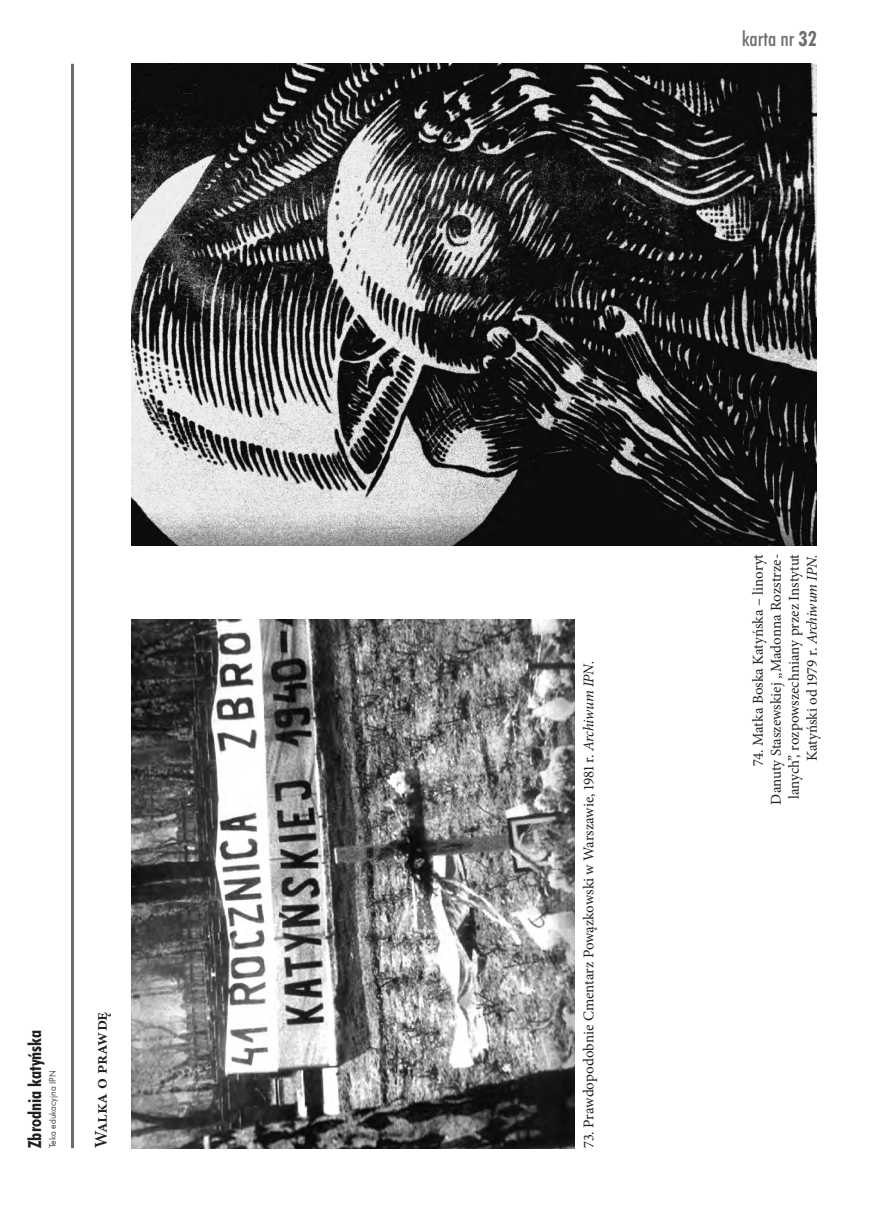
<style>
.page{position:relative;width:872px;height:1212px;background:#fff}
.page>*{position:absolute;margin:0;border:0;box-sizing:border-box;transform-origin:0 0}
.t1{font:21px "Futura Md Cn EU";color:#6c6d70}
.t2{font:18px "Futura Bd Cn EU";color:#231f20}
.t3{font:600 18px "Minion Pro";letter-spacing:-.005em;color:#231f20}
.t4{font:15px/18px "Minion Pro";letter-spacing:-.005em;color:#231f20;text-align:right}
.t5{font:9px "Futura Lt EU";color:#231f20}
.s1{font-family:"Futura Bd Cn EU"}
.s2{font-style:italic}
</style>
<div class="page">
<hr style="left:71px;top:64px;width:3px;height:1084px;background:#6c6d70">
<img style="left:132px;top:64px;width:684px;height:481px">
<img style="left:132px;top:620px;width:442px;height:528px">
<p class="t2" style="left:24px;top:1148px;width:120px;rotate:-90deg">Zbrodnia katyńska</p>
<p class="t5" style="left:47px;top:1148px;width:79px;rotate:-90deg">Teka edukacyjna IPN</p>
<p class="t3" style="left:88px;top:1148px;width:138px;rotate:-90deg">Walka o prawdę</p>
<h1 class="t1" style="left:742px;top:25px;width:77px">karta nr <span class="s1">32</span></h1>
<p class="t4" style="left:580px;top:1148px;width:489px;rotate:-90deg">73. Prawdopodobnie Cmentarz Powązkowski w Warszawie, 1981 r. <span class="s2">Archiwum IPN.</span></p>
<p class="t4" style="left:749px;top:804px;width:252px;rotate:-90deg">74. Matka Boska Katyńska – linoryt Danuty Staszewskiej „Madonna Rozstrze&shy;lanych”, rozpowszechniany przez Instytut Katyński od 1979 r. <span class="s2">Archiwum IPN.</span></p>
</div>
